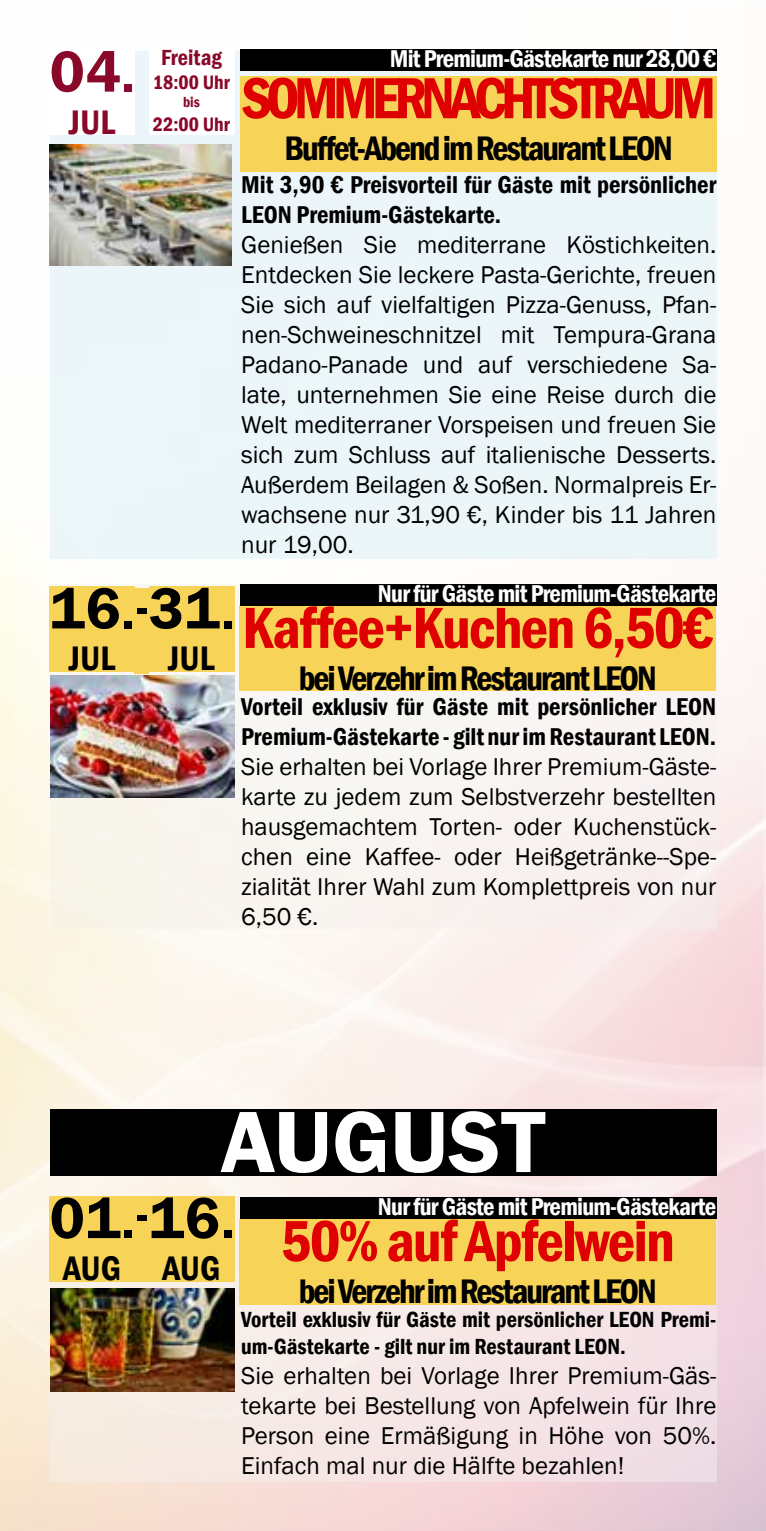
<style>
.page{position:relative;width:766px;height:1531px;background:#fff}
.page>*{position:absolute;margin:0;border:0;box-sizing:border-box;transform-origin:0 0}
.t1{font:600 90px "Franklin Gothic";color:#fff}
.t2{font:600 condensed 60px "Franklin Gothic";letter-spacing:-.03em;color:#df0101}
.t3{font:600 condensed 60px "Franklin Gothic";letter-spacing:-.1em;color:#df0101}
.t4{font:600 60px "Franklin Gothic";letter-spacing:.01em;color:#000}
.t5{font:600 60px "Franklin Gothic";color:#8a0829}
.t6{font:600 condensed 50px "Franklin Gothic";color:#000}
.t7{font:600 condensed 35px "Franklin Gothic";letter-spacing:-.06em;color:#000}
.t8{font:600 condensed 35px "Franklin Gothic";color:#8a0829}
.t9{font:25px/30px "Franklin Gothic";color:#000;text-align:justify}
.t10{font:600 condensed 25px/30px "Franklin Gothic";color:#000}
.t11{font:600 condensed 25px "Franklin Gothic";letter-spacing:-.03em;color:#fff}
.t12{font:600 condensed 22.5px/27px "Franklin Gothic";color:#000}
.t13{font:600 condensed 22.5px "Franklin Gothic";color:#8a0829}
.t14{font:600 condensed 20px "Franklin Gothic";color:#8a0829}
.t15{font:600 condensed 15px "Franklin Gothic";color:#8a0829}
.s1{font-size:50px}
.s2{color:#000}
</style>
<div class="page">
<img style="left:0;top:49px;width:765px;height:1482px">
<div style="left:50px;top:1196px;width:666px;height:285px;background:#f6e7e6"></div>
<div style="left:50px;top:585px;width:666px;height:344px;background:#f2f2f2"></div>
<div style="left:50px;top:52px;width:666px;height:507px;background:#ecf6fa"></div>
<div style="left:50px;top:1196px;width:85px;height:85px;background:#f7d358"></div>
<div style="left:149px;top:1196px;width:85px;height:85px;background:#f7d358"></div>
<div style="left:135px;top:1196px;width:14px;height:85px;background:#f7d358"></div>
<div style="left:239px;top:1219px;width:477px;height:85px;background:#f7d358"></div>
<div style="left:240px;top:1198px;width:476px;height:21px;background:#000"></div>
<div style="left:50px;top:586px;width:85px;height:85px;background:#f7d358"></div>
<div style="left:149px;top:586px;width:85px;height:85px;background:#f7d358"></div>
<div style="left:135px;top:588px;width:14px;height:85px;background:#f7d358"></div>
<div style="left:239px;top:606px;width:477px;height:85px;background:#f7d358"></div>
<div style="left:240px;top:585px;width:476px;height:21px;background:#000"></div>
<div style="left:50px;top:50px;width:85px;height:85px;background:#fff"></div>
<div style="left:149px;top:50px;width:85px;height:85px;background:#fff"></div>
<div style="left:240px;top:76px;width:477px;height:96px;background:#f7d358"></div>
<div style="left:240px;top:50px;width:476px;height:21px;background:#000"></div>
<img style="left:50px;top:145px;width:181px;height:121px">
<div style="left:50px;top:1109px;width:666px;height:66px;background:#000"></div>
<img style="left:50px;top:1288px;width:184px;height:103px">
<img style="left:50px;top:675px;width:184px;height:122px">
<h2 class="t5" style="left:50px;top:35px;width:87px">04<span class="s1">.</span></h2>
<h3 class="t8" style="left:69px;top:99px;width:48px">JUL</h3>
<p class="t13" style="left:161px;top:43px;width:62px">Freitag</p>
<p class="t14" style="left:153px;top:69px;width:78px">18:00 Uhr</p>
<p class="t15" style="left:183px;top:92px;width:18px">bis</p>
<p class="t14" style="left:153px;top:111px;width:78px">22:00 Uhr</p>
<p class="t11" style="left:334px;top:42px;width:383px"><span class="s2">%%%</span> Mit Premium-Gästekarte nur 28,00 €</p>
<h2 class="t3" style="left:241px;top:58px;width:476px">SOMMERNACHTSTRAUM</h2>
<h3 class="t7" style="left:284px;top:125px;width:390px">Buffet-Abend im Restaurant LEON</h3>
<p class="t10" style="left:241px;top:169px;width:476px">Mit 3,90 € Preisvorteil für Gäste mit persönlicher<br>LEON Premium-Gästekarte.</p>
<p class="t9" style="left:241px;top:230px;width:476px">Genießen Sie mediterrane Köstichkeiten.<br>Entdecken Sie leckere Pasta-Gerichte, freuen Sie sich auf vielfaltigen Pizza-Genuss, Pfan&shy;nen-Schweineschnitzel mit Tempura-Grana Padano-Panade und auf verschiedene Sa&shy;late, unternehmen Sie eine Reise durch die Welt mediterraner Vorspeisen und freuen Sie sich zum Schluss auf italienische Desserts.<br>Außerdem Beilagen &amp; Soßen. Normalpreis Er&shy;wachsene nur 31,90 €, Kinder bis 11 Jahren nur 19,00.</p>
<p class="t11" style="left:377px;top:577px;width:340px">Nur für Gäste mit Premium-Gästekarte</p>
<h2 class="t4" style="left:50px;top:571px;width:186px">16<span class="s1">.</span> 31<span class="s1">.</span></h2>
<h3 class="t7" style="left:69px;top:635px;width:48px">JUL</h3>
<h3 class="t7" style="left:168px;top:635px;width:48px">JUL</h3>
<h2 class="t2" style="left:135px;top:588px;width:580px"><sup>-</sup> Kaffee+Kuchen 6,50€</h2>
<h3 class="t7" style="left:299px;top:655px;width:359px">bei Verzehr im Restaurant LEON</h3>
<p class="t10" style="left:241px;top:691px;width:476px">Vorteil exklusiv für Gäste mit persönlicher LEON<br>Premium-Gästekarte - gilt nur im Restaurant LEON.</p>
<p class="t9" style="left:241px;top:752px;width:476px">Sie erhalten bei Vorlage Ihrer Premium-Gäste&shy;karte zu jedem zum Selbstverzehr bestellten hausgemachtem Torten- oder Kuchenstück&shy;chen eine Kaffee- oder Heißgetränke--Spe&shy;zialität Ihrer Wahl zum Komplettpreis von nur 6,50 €.</p>
<h1 class="t1" style="left:220px;top:1086px;width:326px">AUGUST</h1>
<h2 class="t4" style="left:50px;top:1181px;width:186px">01<span class="s1">.</span> 16<span class="s1">.</span></h2>
<h3 class="t7" style="left:63px;top:1245px;width:60px">AUG</h3>
<h3 class="t7" style="left:162px;top:1245px;width:60px">AUG</h3>
<h3 class="t6" style="left:135px;top:1181px;width:15px">-</h3>
<p class="t11" style="left:377px;top:1190px;width:340px">Nur für Gäste mit Premium-Gästekarte</p>
<h2 class="t2" style="left:281px;top:1201px;width:395px">50% auf Apfelwein</h2>
<h3 class="t7" style="left:299px;top:1268px;width:359px">bei Verzehr im Restaurant LEON</h3>
<p class="t12" style="left:241px;top:1305px;width:476px">Vorteil exklusiv für Gäste mit persönlicher LEON Premi&shy;um-Gästekarte - gilt nur im Restaurant LEON.</p>
<p class="t9" style="left:241px;top:1361px;width:476px">Sie erhalten bei Vorlage Ihrer Premium-Gäs&shy;tekarte bei Bestellung von Apfelwein für Ihre Person eine Ermäßigung in Höhe von 50%.<br>Einfach mal nur die Hälfte bezahlen!</p>
</div>
